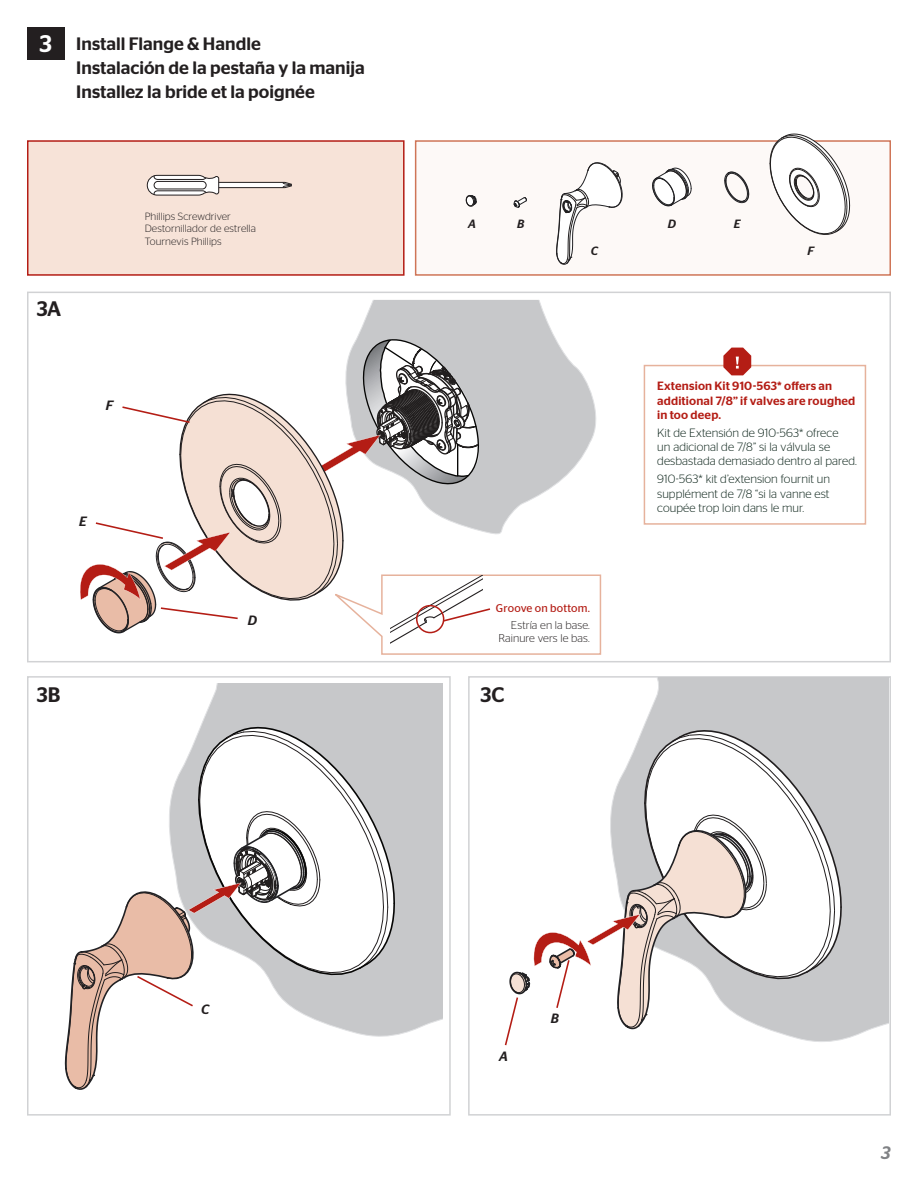
<style>
.page{position:relative;width:918px;height:1188px;background:#fff}
.page>*{position:absolute;margin:0;border:0;box-sizing:border-box;transform-origin:0 0}
.t1{font:500 24px "Stag Sans";color:#fff}
.t2{font:500 21px "Stag Sans";color:#231f20}
.t3{font:500 18px/24px "Stag Sans";color:#231f20}
.t4{font:italic 500 18px "Stag Sans";color:#808285}
.t5{font:italic 500 13.5px "Stag Sans";color:#231f20}
.t6{font:300 12px/14.4px "Stag Sans";letter-spacing:.005em;color:#092117}
.t7{font:500 12px/14.4px "Stag Sans";letter-spacing:.015em;color:#b41d15}
.t8{font:italic 500 12px "Stag Sans";color:#231f20}
.t9{font:300 11.25px/13.5px "Stag Sans";letter-spacing:.005em;color:#231f20;text-align:right}
.t10{font:11.25px "Stag Sans";letter-spacing:.015em;color:#b41d15}
.t11{font:300 10.5px "Stag Sans";letter-spacing:.005em;color:#231f20}
</style>
<div class="page">
<div style="left:27px;top:292px;width:864px;height:370px;background:#fff;border:2px solid #d1d2d4"></div>
<div style="left:27px;top:676px;width:424px;height:440px;background:#fff;border:2px solid #d1d2d4"></div>
<div style="left:468px;top:676px;width:423px;height:440px;background:#fff;border:2px solid #d1d2d4"></div>
<svg style="left:338px;top:291px;width:268px;height:39px"></svg>
<div style="left:27px;top:140px;width:378px;height:136px;background:#f7e3d8;border:2px solid #b41d15"></div>
<div style="left:415px;top:140px;width:476px;height:136px;background:#fdf9f7;border:2px solid #cf7557"></div>
<div style="left:27px;top:27px;width:38px;height:33px;background:#231f20"></div>
<div style="left:202px;top:684px;width:241px;height:351px;background:#c7c8ca"></div>
<div style="left:200px;top:721px;width:200px;height:268px;background:#c7c8ca"></div>
<svg style="left:599px;top:677px;width:289px;height:363px;background:#cdced0"></svg>
<div style="left:644px;top:724px;width:203px;height:269px;background:#c7c8ca"></div>
<svg style="left:146px;top:175px;width:146px;height:21px"></svg>
<svg style="left:466px;top:195px;width:11px;height:12px"></svg>
<svg style="left:513px;top:197px;width:14px;height:11px"></svg>
<svg style="left:556px;top:162px;width:67px;height:103px"></svg>
<svg style="left:652px;top:167px;width:40px;height:40px"></svg>
<svg style="left:724px;top:171px;width:26px;height:33px"></svg>
<svg style="left:770px;top:133px;width:82px;height:102px"></svg>
<svg style="left:504px;top:729px;width:339px;height:317px"></svg>
<svg style="left:64px;top:726px;width:332px;height:364px"></svg>
<svg style="left:80px;top:330px;width:522px;height:325px"></svg>
<div style="left:416px;top:605px;width:28px;height:28px;border:2px solid #b41d15;border-radius:50%"></div>
<div style="left:644px;top:365px;width:222px;height:160px;background:#fff;border:2px solid #e6b29c"></div>
<svg style="left:723px;top:348px;width:28px;height:27px"></svg>
<p class="t1" style="left:40px;top:29px;width:14px">3</p>
<p class="t3" style="left:76px;top:32px;width:290px">Install Flange &amp; Handle<br>Instalación de la pestaña y la manija<br>Installez la bride et la poignée</p>
<p class="t2" style="left:37px;top:296px;width:26px">3A</p>
<p class="t11" style="left:145px;top:210px;width:88px">Phillips Screwdriver</p>
<p class="t11" style="left:145px;top:223px;width:113px">Destornillador de estrella</p>
<p class="t11" style="left:145px;top:235px;width:78px">Tournevis Phillips</p>
<p class="t5" style="left:106px;top:398px;width:9px">F</p>
<p class="t5" style="left:79px;top:514px;width:9px">E</p>
<p class="t2" style="left:37px;top:683px;width:25px">3B</p>
<p class="t5" style="left:248px;top:613px;width:11px">D</p>
<p class="t8" style="left:468px;top:217px;width:9px">A</p>
<p class="t8" style="left:517px;top:217px;width:9px">B</p>
<p class="t8" style="left:668px;top:217px;width:10px">D</p>
<p class="t8" style="left:734px;top:217px;width:8px">E</p>
<p class="t8" style="left:591px;top:244px;width:9px">C</p>
<p class="t8" style="left:808px;top:244px;width:8px">F</p>
<p class="t7" style="left:657px;top:379px;width:200px">Extension Kit 910-563* offers an additional 7/8” if valves are roughed in too deep.</p>
<p class="t6" style="left:657px;top:425px;width:201px">Kit de Extensión de 910-563* ofrece<br>un adicional de 7/8” si la válvula se desbastada demasiado dentro al pared.</p>
<p class="t6" style="left:657px;top:472px;width:174px;text-align:justify">910-563* kit d’extension fournit un supplément de 7/8 “si la vanne est coupée trop loin dans le mur.</p>
<p class="t10" style="left:496px;top:602px;width:95px">Groove on bottom.</p>
<p class="t9" style="left:498px;top:618px;width:93px">Estría en la base.<br>Rainure vers le bas.</p>
<p class="t2" style="left:480px;top:683px;width:25px">3C</p>
<p class="t5" style="left:201px;top:1002px;width:10px">C</p>
<p class="t5" style="left:499px;top:1048px;width:10px">A</p>
<p class="t5" style="left:551px;top:1011px;width:10px">B</p>
<h3 class="t4" style="left:881px;top:1142px;width:11px">3</h3>
</div>
